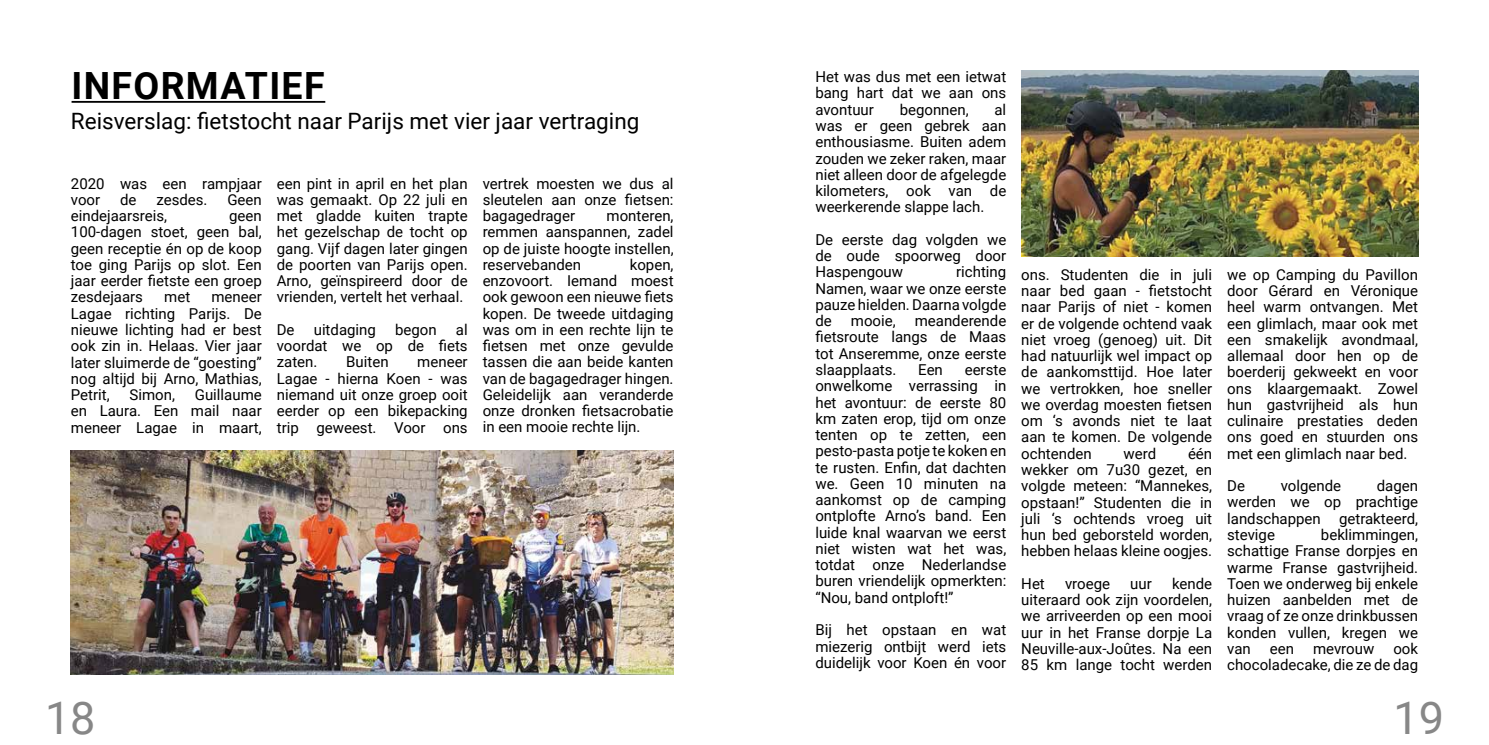
<style>
.page{position:relative;width:1489px;height:745px;background:#fff}
.page>*{position:absolute;margin:0;border:0;box-sizing:border-box;transform-origin:0 0}
.t1{font:45px "Roboto";color:#878787}
.t2{font:700 37.5px "Roboto";letter-spacing:.035em;color:#000}
.t3{font:22.5px "Roboto";color:#000}
.t4{font:15px/16.2px "Roboto";color:#000;text-align:justify}
</style>
<div class="page">
<hr style="left:72px;top:101px;width:253px;height:2px;background:#000">
<img style="left:71px;top:450px;width:602px;height:223px">
<img style="left:1021px;top:70px;width:396px;height:186px">
<h2 class="t2" style="left:72px;top:59px;width:254px">INFORMATIEF</h2>
<h3 class="t3" style="left:71px;top:105px;width:570px">Reisverslag: fietstocht naar Parijs met vier jaar vertraging</h3>
<p class="t4" style="left:71px;top:174px;width:192px">2020 was een rampjaar voor</p>
<p class="t4" style="left:120px;top:191px;width:18px">de</p>
<p class="t4" style="left:156px;top:191px;width:53px">zesdes.</p>
<p class="t4" style="left:227px;top:191px;width:36px">Geen</p>
<p class="t4" style="left:71px;top:207px;width:98px">eindejaarsreis,</p>
<p class="t4" style="left:71px;top:207px;width:192px;text-indent:158px">geen 100-dagen stoet, geen bal, geen receptie én op de koop toe ging Parijs op slot. Een jaar eerder fietste een groep zesdejaars</p>
<p class="t4" style="left:164px;top:288px;width:27px">met</p>
<p class="t4" style="left:71px;top:288px;width:192px;text-indent:140px">meneer Lagae richting Parijs. De nieuwe lichting had er best ook zin in. Helaas. Vier jaar later sluimerde de “goesting” nog altijd bij Arno, Mathias, Petrit,</p>
<p class="t4" style="left:71px;top:386px;width:192px;text-indent:124px">Guillaume en Laura. Een mail naar meneer Lagae in maart,</p>
<p class="t4" style="left:129px;top:386px;width:47px">Simon,</p>
<p class="t4" style="left:277px;top:174px;width:192px">een pint in april en het plan was gemaakt. Op 22 juli en met gladde kuiten trapte het gezelschap de tocht op gang. Vijf dagen later gingen de poorten van Parijs open.<br>Arno, geïnspireerd door de vrienden, vertelt het verhaal.</p>
<p class="t4" style="left:277px;top:321px;width:19px">De</p>
<p class="t4" style="left:314px;top:321px;width:64px">uitdaging</p>
<p class="t4" style="left:395px;top:321px;width:43px">begon</p>
<p class="t4" style="left:277px;top:321px;width:192px;text-indent:179px">al voordat we op de fiets zaten.</p>
<p class="t4" style="left:346px;top:353px;width:44px">Buiten</p>
<p class="t4" style="left:277px;top:353px;width:192px;text-indent:140px">meneer Lagae - hierna Koen - was niemand uit onze groep ooit eerder op een bikepacking trip geweest. Voor ons</p>
<p class="t4" style="left:482px;top:174px;width:192px">vertrek moesten we dus al sleutelen aan onze fietsen: bagagedrager</p>
<p class="t4" style="left:482px;top:207px;width:192px;text-indent:124px">monteren, remmen aanspannen, zadel op de juiste hoogte instellen, reservebanden</p>
<p class="t4" style="left:482px;top:255px;width:192px;text-indent:147px">kopen, enzovoort. Iemand moest ook gewoon een nieuwe fiets kopen. De tweede uitdaging was om in een rechte lijn te fietsen met onze gevulde tassen die aan beide kanten van de bagagedrager hingen.<br>Geleidelijk aan veranderde onze dronken fietsacrobatie in een mooie rechte lijn.</p>
<p class="t4" style="left:815px;top:68px;width:192px">Het was dus met een ietwat bang hart dat we aan ons avontuur</p>
<p class="t4" style="left:815px;top:101px;width:192px;text-indent:179px">al was er geen gebrek aan enthousiasme. Buiten adem zouden we zeker raken, maar niet alleen door de afgelegde kilometers, ook van de weerkerende slappe lach.</p>
<p class="t4" style="left:815px;top:231px;width:192px">De eerste dag volgden we de oude spoorweg door Haspengouw</p>
<p class="t4" style="left:899px;top:101px;width:71px">begonnen,</p>
<p class="t4" style="left:815px;top:263px;width:192px;text-indent:141px">richting Namen, waar we onze eerste pauze hielden. Daarna volgde de</p>
<p class="t4" style="left:815px;top:312px;width:192px;text-indent:99px">meanderende fietsroute langs de Maas tot Anseremme, onze eerste slaapplaats.</p>
<p class="t4" style="left:850px;top:312px;width:46px">mooie,</p>
<p class="t4" style="left:918px;top:361px;width:26px">Een</p>
<p class="t4" style="left:815px;top:361px;width:192px;text-indent:149px">eerste onwelkome verrassing in het avontuur: de eerste 80 km zaten erop, tijd om onze tenten op te zetten, een pesto-pasta potje te koken en te rusten. Enfin, dat dachten we. Geen 10 minuten na aankomst op de camping ontplofte Arno’s band. Een luide knal waarvan we eerst niet wisten wat het was, totdat onze Nederlandse buren vriendelijk opmerkten: “Nou, band ontploft!”</p>
<p class="t4" style="left:815px;top:620px;width:192px">Bij het opstaan en wat miezerig ontbijt werd iets duidelijk voor Koen én voor</p>
<p class="t4" style="left:1021px;top:265px;width:192px">ons. Studenten die in juli naar bed gaan - fietstocht naar Parijs of niet - komen er de volgende ochtend vaak niet vroeg (genoeg) uit. Dit had natuurlijk wel impact op de aankomsttijd. Hoe later we vertrokken, hoe sneller we overdag moesten fietsen om ‘s avonds niet te laat aan te komen. De volgende ochtenden</p>
<p class="t4" style="left:1021px;top:444px;width:192px;text-indent:167px">één wekker om 7u30 gezet, en volgde meteen: “Mannekes, opstaan!” Studenten die in juli ‘s ochtends vroeg uit hun bed geborsteld worden, hebben helaas kleine oogjes.</p>
<p class="t4" style="left:1021px;top:574px;width:25px">Het</p>
<p class="t4" style="left:1064px;top:574px;width:47px">vroege</p>
<p class="t4" style="left:1130px;top:574px;width:23px">uur</p>
<p class="t4" style="left:1123px;top:444px;width:34px">werd</p>
<p class="t4" style="left:1021px;top:574px;width:192px;text-indent:151px">kende uiteraard ook zijn voordelen, we arriveerden op een mooi uur in het Franse dorpje La Neuville-aux-Joûtes. Na een 85 km lange tocht werden</p>
<p class="t4" style="left:1227px;top:265px;width:192px">we op Camping du Pavillon door Gérard en Véronique heel warm ontvangen. Met een glimlach, maar ook met een smakelijk avondmaal, allemaal door hen op de boerderij gekweekt en voor ons klaargemaakt. Zowel hun gastvrijheid als hun culinaire prestaties deden ons goed en stuurden ons met een glimlach naar bed.</p>
<p class="t4" style="left:1227px;top:477px;width:19px">De</p>
<p class="t4" style="left:1280px;top:477px;width:62px">volgende</p>
<p class="t4" style="left:1227px;top:477px;width:192px;text-indent:150px">dagen werden we op prachtige landschappen getrakteerd, stevige</p>
<p class="t4" style="left:1227px;top:525px;width:192px;text-indent:94px">beklimmingen, schattige Franse dorpjes en warme Franse gastvrijheid.<br>Toen we onderweg bij enkele huizen aanbelden met de vraag of ze onze drinkbussen konden vullen, kregen we van</p>
<p class="t4" style="left:1227px;top:639px;width:192px;text-align:right">ook<br>chocoladecake, die ze de dag</p>
<p class="t4" style="left:1269px;top:639px;width:26px">een</p>
<p class="t4" style="left:1312px;top:639px;width:63px">mevrouw</p>
<h1 class="t1" style="left:45px;top:685px;width:52px">18</h1>
<h1 class="t1" style="left:1393px;top:685px;width:52px">19</h1>
</div>
